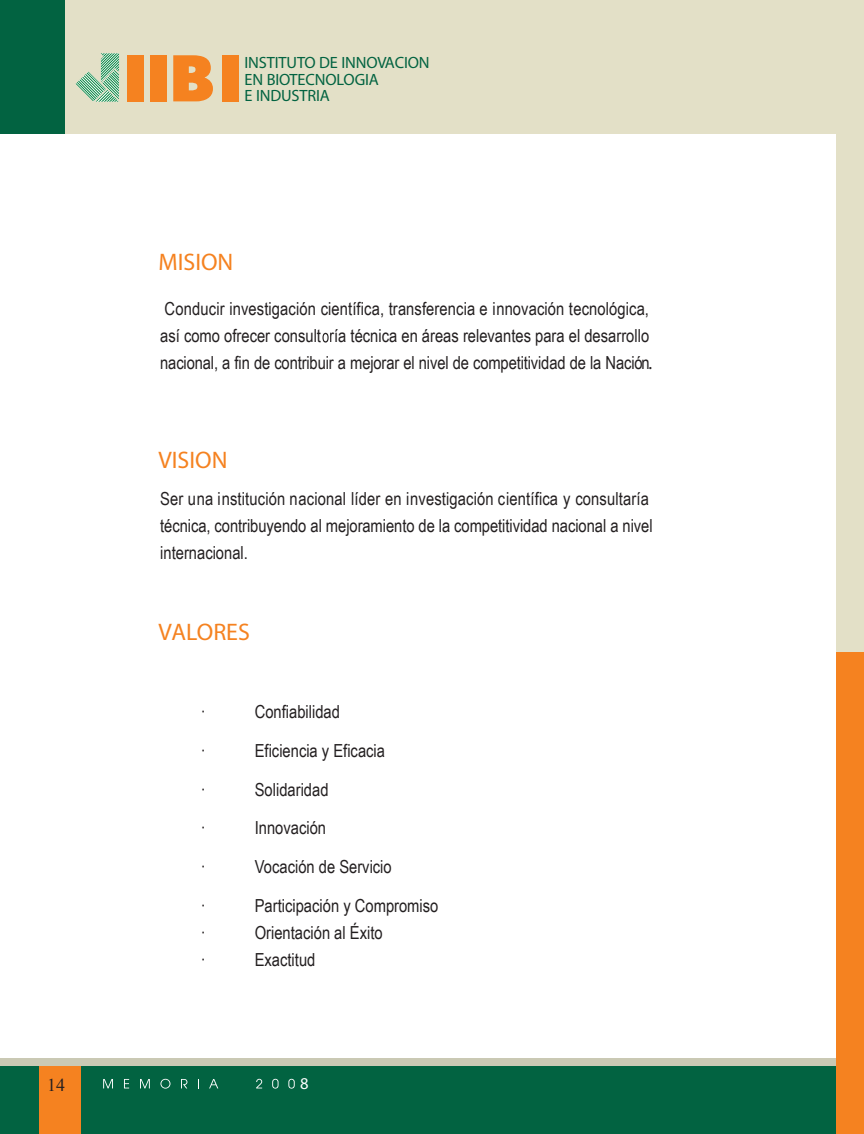
<style>
.page{position:relative;width:864px;height:1134px;background:#fff}
.page>*{position:absolute;margin:0;border:0;box-sizing:border-box;transform-origin:0 0}
.t1{font:24px "Myriad Pro";color:#f58220}
.t2{font:18px/27px "Arial Narrow";color:#231f20}
.t3{font:18px "Times New Roman";color:#231f20}
.t4{font:16.5px "Myriad Pro";color:#fff}
.t5{font:16.35px/16.4px "Myriad Pro";letter-spacing:-.01em;color:#026341}
.s1{font-family:"Myriad Pro"}
</style>
<div class="page">
<div style="left:0;top:0;width:837px;height:133px;background:#e3e0c7"></div>
<div style="left:0;top:0;width:65px;height:133px;background:#026341"></div>
<svg style="left:76px;top:53px;width:43px;height:49px"></svg>
<div style="left:128px;top:55px;width:16px;height:46px;background:#f58220"></div>
<svg style="left:173px;top:55px;width:40px;height:46px;background:#f29039"></svg>
<div style="left:150px;top:55px;width:17px;height:46px;background:#f58220"></div>
<div style="left:222px;top:55px;width:17px;height:46px;background:#f58220"></div>
<div style="left:0;top:1058px;width:837px;height:41px;background:#cac9b4"></div>
<div style="left:0;top:1067px;width:837px;height:67px;background:#026341"></div>
<svg style="left:103px;top:1079px;width:10px;height:9px"></svg>
<svg style="left:124px;top:1079px;width:5px;height:9px"></svg>
<svg style="left:140px;top:1079px;width:10px;height:9px"></svg>
<svg style="left:160px;top:1079px;width:10px;height:10px"></svg>
<svg style="left:181px;top:1079px;width:6px;height:9px"></svg>
<svg style="left:209px;top:1079px;width:9px;height:9px"></svg>
<svg style="left:256px;top:1079px;width:6px;height:9px"></svg>
<svg style="left:272px;top:1079px;width:7px;height:10px"></svg>
<svg style="left:288px;top:1079px;width:7px;height:10px"></svg>
<div style="left:40px;top:1067px;width:41px;height:67px;background:#f58220"></div>
<div style="left:837px;top:0;width:27px;height:653px;background:#e3e0c7"></div>
<div style="left:837px;top:653px;width:27px;height:481px;background:#f58220"></div>
<svg style="left:322px;top:333px;width:7px;height:10px"></svg>
<p class="t5" style="left:245px;top:56px;width:187px">INSTITUTO DE INNOVACION<br>EN BIOTECNOLOGIA<br>E INDUSTRIA</p>
<h1 class="t1" style="left:159px;top:252px;width:76px">MISION</h1>
<p class="t2" style="left:160px;top:295px;width:494px">Conducir investigación científica, transferencia e innovación tecnológica, así como ofrecer consultaría técnica en áreas relevantes para el desarrollo nacional, a fin de contribuir a mejorar el nivel de competitividad de la Nación<span class="s1">.</span></p>
<h1 class="t1" style="left:159px;top:451px;width:71px">VISION</h1>
<p class="t2" style="left:160px;top:485px;width:494px">Ser una institución nacional líder en investigación científica y consultaría técnica, contribuyendo al mejoramiento de la competitividad nacional a nivel internacional.</p>
<h1 class="t1" style="left:159px;top:623px;width:93px">VALORES</h1>
<p class="t2" style="left:201px;top:698px;width:6px">·</p>
<p class="t2" style="left:255px;top:698px;width:87px">Confiabilidad</p>
<p class="t2" style="left:201px;top:737px;width:6px">·</p>
<p class="t2" style="left:255px;top:737px;width:132px">Eficiencia y Eficacia</p>
<p class="t2" style="left:201px;top:776px;width:6px">·</p>
<p class="t2" style="left:255px;top:776px;width:75px">Solidaridad</p>
<p class="t2" style="left:201px;top:814px;width:6px">·</p>
<p class="t2" style="left:255px;top:814px;width:73px">Innovación</p>
<p class="t2" style="left:201px;top:853px;width:6px">·</p>
<p class="t2" style="left:255px;top:853px;width:139px">Vocación de Servicio</p>
<p class="t2" style="left:201px;top:892px;width:6px">·</p>
<p class="t2" style="left:255px;top:892px;width:185px">Participación y Compromiso</p>
<p class="t2" style="left:201px;top:919px;width:6px">·</p>
<p class="t2" style="left:255px;top:919px;width:129px">Orientación al Éxito</p>
<p class="t2" style="left:201px;top:946px;width:6px">·</p>
<p class="t2" style="left:255px;top:946px;width:62px">Exactitud</p>
<p class="t3" style="left:47px;top:1075px;width:19px">14</p>
<p class="t4" style="left:300px;top:1077px;width:10px">8</p>
</div>
